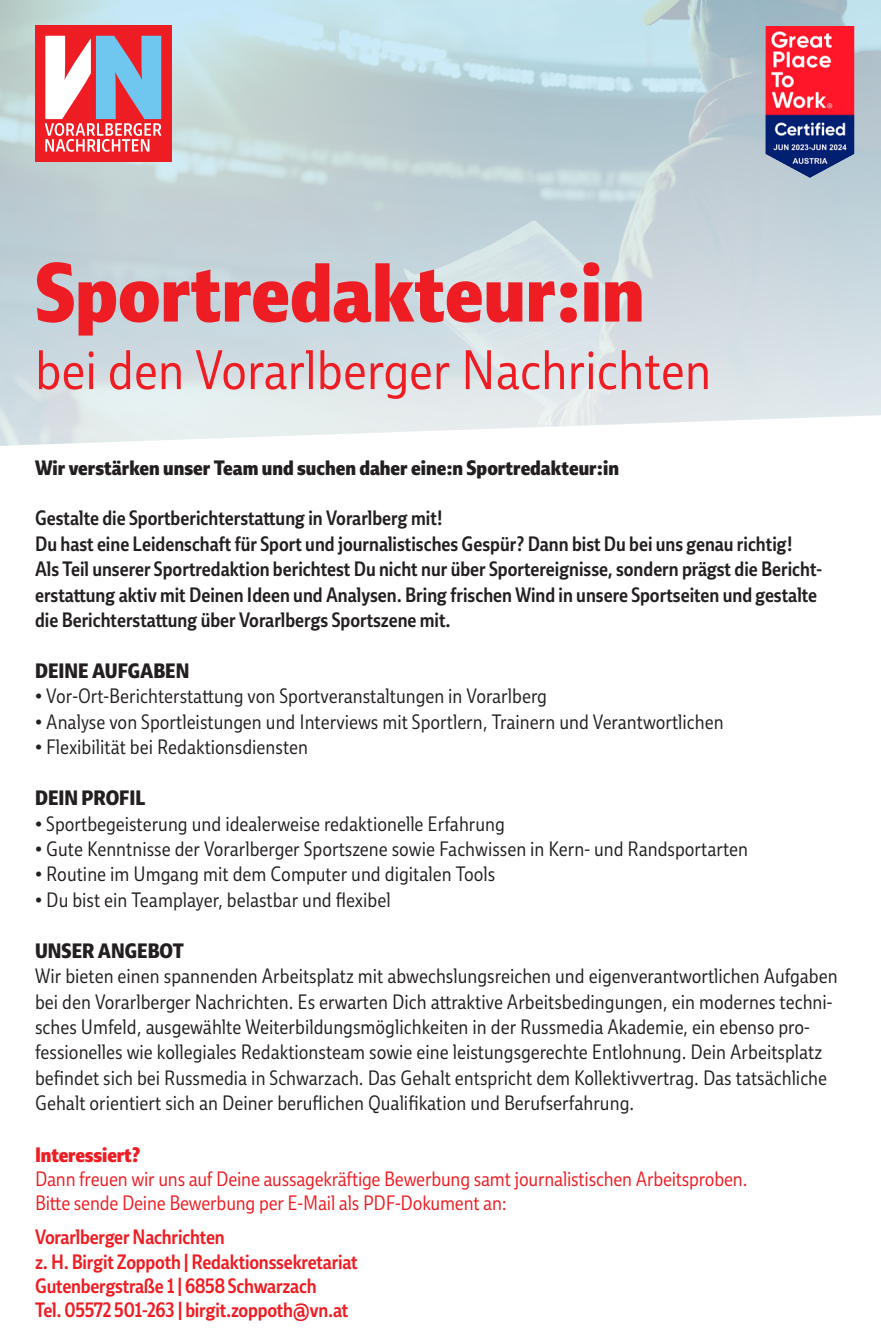
<style>
.page{position:relative;width:881px;height:1340px;background:#fff}
.page>*{position:absolute;margin:0;border:0;box-sizing:border-box;transform-origin:0 0}
.t1{font:800 condensed 81px "Ebony VN";color:#ee1d23}
.t2{font:300 condensed 54px "Ebony VN";color:#ee1d23}
.t3{font:300 condensed 20.25px/25.4px "Ebony VN";color:#231f20}
.t4{font:600 condensed 20.25px/25.4px "Ebony VN";color:#231f20}
.t5{font:300 condensed 20.25px/24.3px "Ebony VN";letter-spacing:-.01em;color:#ee1d23}
.t6{font:600 condensed 20.25px/24.3px "Ebony VN";letter-spacing:-.01em;color:#ee1d23}
.t7{font:800 condensed 20.25px "Ebony VN";color:#231f20}
.t8{font:800 condensed 20.25px "Ebony VN";letter-spacing:-.01em;color:#ee1d23}
.s1{font-family:"Gill Sans";font-weight:400;font-stretch:normal}
</style>
<div class="page">
<img style="left:0;top:0;width:880px;height:446px">
<div style="left:35px;top:26px;width:136px;height:136px;background:#ee1d23"></div>
<svg style="left:45px;top:36px;width:116px;height:116px"></svg>
<img style="left:765px;top:26px;width:89px;height:152px">
<h1 class="t1" style="left:35px;top:237px;width:610px">Sportredakteur:in</h1>
<h2 class="t2" style="left:35px;top:334px;width:677px">bei den Vorarlberger Nachrichten</h2>
<p class="t7" style="left:35px;top:453px;width:585px">Wir verstärken unser Team und suchen daher eine:n Sportredakteur:in</p>
<p class="t4" style="left:35px;top:505px;width:788px">Gestalte die Sportberichterstattung in Vorarlberg mit!<br>Du hast eine Leidenschaft für Sport und journalistisches Gespür? Dann bist Du bei uns genau richtig!<br>Als Teil unserer Sportredaktion berichtest Du nicht nur über Sportereignisse, sondern prägst die Bericht&shy;erstattung aktiv mit Deinen Ideen und Analysen. Bring frischen Wind in unsere Sportseiten und gestalte die Berichterstattung über Vorarlbergs Sportszene mit.</p>
<p class="t7" style="left:35px;top:657px;width:156px">DEINE AUFGABEN</p>
<p class="t3" style="left:35px;top:683px;width:513px"><span class="s1">•</span> Vor-Ort-Berichterstattung von Sportveranstaltungen in Vorarlberg</p>
<p class="t3" style="left:35px;top:708px;width:690px"><span class="s1">•</span> Analyse von Sportleistungen und Interviews mit Sportlern, Trainern und Verantwortlichen</p>
<p class="t3" style="left:35px;top:734px;width:274px"><span class="s1">•</span> Flexibilität bei Redaktionsdiensten</p>
<p class="t7" style="left:35px;top:784px;width:112px">DEIN PROFIL</p>
<p class="t3" style="left:35px;top:810px;width:471px"><span class="s1">•</span> Sportbegeisterung und idealerweise redaktionelle Erfahrung</p>
<p class="t3" style="left:35px;top:835px;width:714px"><span class="s1">•</span> Gute Kenntnisse der Vorarlberger Sportszene sowie Fachwissen in Kern- und Randsportarten</p>
<p class="t3" style="left:35px;top:861px;width:461px"><span class="s1">•</span> Routine im Umgang mit dem Computer und digitalen Tools</p>
<p class="t3" style="left:35px;top:886px;width:357px"><span class="s1">•</span> Du bist ein Teamplayer, belastbar und flexibel</p>
<p class="t7" style="left:35px;top:936px;width:150px">UNSER ANGEBOT</p>
<p class="t3" style="left:35px;top:963px;width:803px">Wir bieten einen spannenden Arbeitsplatz mit abwechslungsreichen und eigenverantwortlichen Aufgaben bei den Vorarlberger Nachrichten. Es erwarten Dich attraktive Arbeitsbedingungen, ein modernes techni&shy;sches Umfeld, ausgewählte Weiterbildungsmöglichkeiten in der Russmedia Akademie, ein ebenso pro&shy;fessionelles wie kollegiales Redaktionsteam sowie eine leistungsgerechte Entlohnung. Dein Arbeitsplatz befindet sich bei Russmedia in Schwarzach. Das Gehalt entspricht dem Kollektivvertrag. Das tatsächliche Gehalt orientiert sich an Deiner beruflichen Qualifikation und Berufserfahrung.</p>
<p class="t8" style="left:35px;top:1140px;width:107px">Interessiert?</p>
<p class="t5" style="left:35px;top:1166px;width:713px">Dann freuen wir uns auf Deine aussagekräftige Bewerbung samt journalistischen Arbeitsproben.<br>Bitte sende Deine Bewerbung per E-Mail als PDF-Dokument an:</p>
<p class="t6" style="left:35px;top:1224px;width:324px">Vorarlberger Nachrichten<br>z. H. Birgit Zoppoth | Redaktionssekretariat Gutenbergstraße 1 | 6858 Schwarzach<br>Tel. 05572 501-263 | birgit.zoppoth@vn.at</p>
</div>
